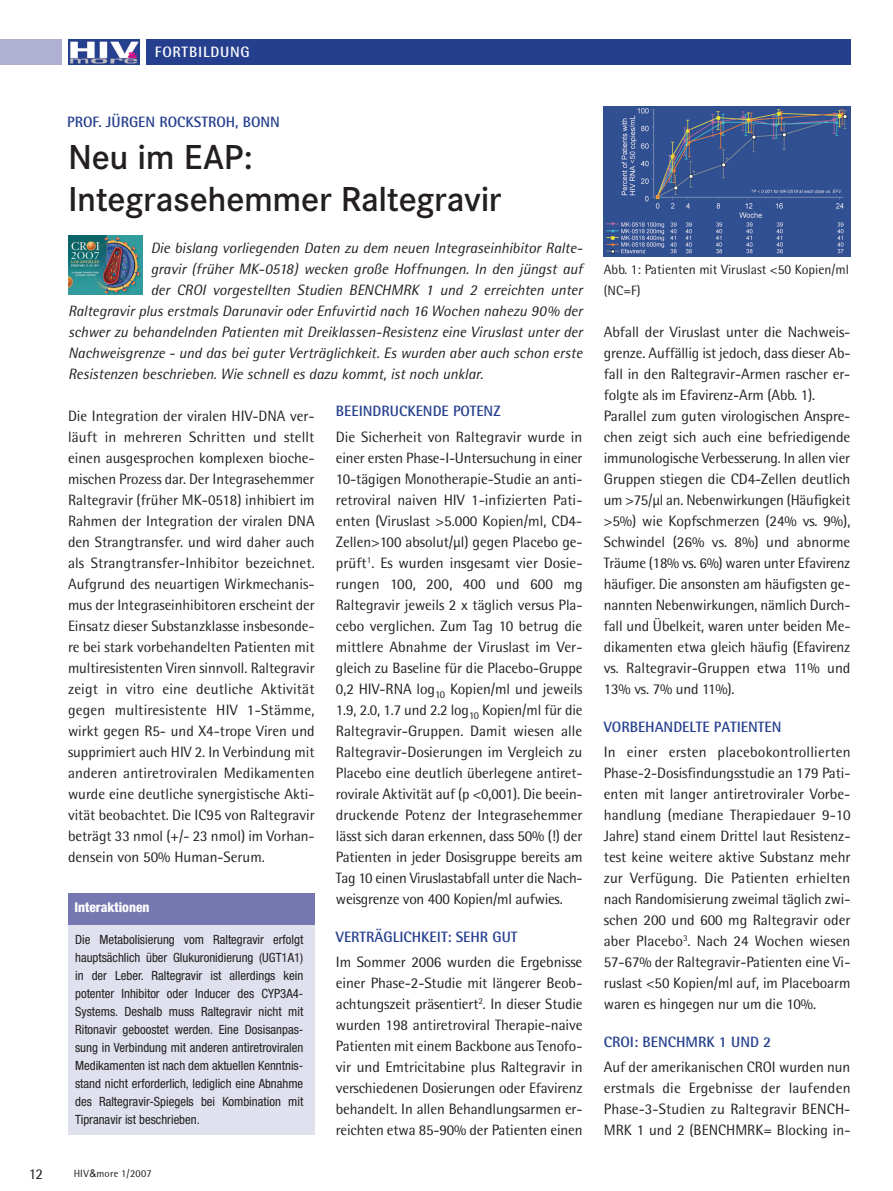
<style>
.page{position:relative;width:893px;height:1191px;background:#fff}
.page>*{position:absolute;margin:0;border:0;box-sizing:border-box;transform-origin:0 0}
.Überschrift{font:600 36px "Corporate S";letter-spacing:-.01em;color:#231f20}
.Fliesstext{font:15px/21px "Rotis Semi Sans";letter-spacing:-.005em;color:#231f20;text-align:justify}
.medizin_Anfang{font:italic 15px "Rotis Semi Sans";letter-spacing:-.005em;color:#231f20}
.Fliesstext-2{font:700 15px "Rotis Semi Sans";color:#253f8e}
.zwischen_Titel_med{font:700 15px "Rotis Semi Sans";color:#253f8e}
.Rubriken{font:700 15px "Rotis Semi Sans";letter-spacing:.05em;color:#fff}
.BU_s_schwarz{font:13.5px/21px "Rotis Semi Sans";color:#231f20}
.t1{font:800 condensed 13.5px "Helvetica Neue";color:#fff}
.t2{font:condensed 12.75px/18px "Helvetica Neue";color:#231f20;text-align:justify}
.t3{font:10.5px "Rotis Semi Sans";letter-spacing:.015em;color:#231f20}
.s1{font-family:"Arial"}
</style>
<div class="page">
<div style="left:146px;top:39px;width:704px;height:25px;background:#253f8e"></div>
<img style="left:69px;top:40px;width:70px;height:24px">
<div style="left:0;top:39px;width:62px;height:25px;background:#afb0d2"></div>
<img style="left:68px;top:236px;width:74px;height:58px">
<div style="left:68px;top:914px;width:247px;height:221px;background:#e0e1ee"></div>
<div style="left:68px;top:893px;width:247px;height:32px;background:#7477b0"></div>
<img style="left:604px;top:107px;width:246px;height:149px">
<p class="Fliesstext" style="left:29px;top:1163px;width:16px">12</p>
<p class="Rubriken" style="left:155px;top:43px;width:96px">FORTBILDUNG</p>
<p class="zwischen_Titel_med" style="left:67px;top:112px;width:214px">PROF. JÜRGEN ROCKSTROH, BONN</p>
<p class="Überschrift" style="left:68px;top:136px;width:186px">Neu im EAP:</p>
<p class="Überschrift" style="left:68px;top:178px;width:435px">Integrasehemmer Raltegravir</p>
<p class="medizin_Anfang" style="left:151px;top:239px;width:433px">Die bislang vorliegenden Daten zu dem neuen Integraseinhibitor Ralte-</p>
<p class="medizin_Anfang" style="left:151px;top:260px;width:433px">gravir (früher MK-0518) wecken große Hoffnungen. In den jüngst auf</p>
<p class="medizin_Anfang" style="left:151px;top:281px;width:433px">der CROI vorgestellten Studien BENCHMRK 1 und 2 erreichten unter</p>
<p class="medizin_Anfang" style="left:68px;top:302px;width:516px">Raltegravir plus erstmals Darunavir oder Enfuvirtid nach 16 Wochen nahezu 90% der</p>
<p class="medizin_Anfang" style="left:68px;top:323px;width:516px">schwer zu behandelnden Patienten mit Dreiklassen-Resistenz eine Viruslast unter der</p>
<p class="medizin_Anfang" style="left:68px;top:344px;width:516px">Nachweisgrenze - und das bei guter Verträglichkeit. Es wurden aber auch schon erste</p>
<p class="medizin_Anfang" style="left:68px;top:365px;width:417px">Resistenzen beschrieben. Wie schnell es dazu kommt, ist noch unklar.</p>
<p class="Fliesstext" style="left:68px;top:405px;width:248px">Die Integration der viralen HIV-DNA ver&shy;läuft in mehreren Schritten und stellt einen ausgesprochen komplexen bioche&shy;mischen Prozess dar. Der Integrasehemmer Raltegravir (früher MK-0518) inhibiert im Rahmen der Integration der viralen DNA den Strangtransfer. und wird daher auch als Strangtransfer-Inhibitor bezeichnet.<br>Aufgrund des neuartigen Wirkmechanis&shy;mus der Integraseinhibitoren erscheint der Einsatz dieser Substanzklasse insbesonde&shy;re bei stark vorbehandelten Patienten mit multiresistenten Viren sinnvoll. Raltegravir zeigt in vitro eine deutliche Aktivität gegen multiresistente HIV 1-Stämme, wirkt gegen R5- und X4-trope Viren und supprimiert auch HIV 2. In Verbindung mit anderen antiretroviralen Medikamenten wurde eine deutliche synergistische Akti&shy;vität beobachtet. Die IC95 von Raltegravir beträgt 33 nmol (+/- 23 nmol) im Vorhan&shy;densein von 50% Human-Serum.</p>
<p class="Fliesstext-2" style="left:336px;top:402px;width:166px">BEEINDRUCKENDE POTENZ</p>
<p class="Fliesstext" style="left:336px;top:426px;width:248px">Die Sicherheit von Raltegravir wurde in einer ersten Phase-I-Untersuchung in einer 10-tägigen Monotherapie-Studie an anti&shy;retroviral naiven HIV 1-infizierten Pati&shy;enten (Viruslast &gt;5.000 Kopien/ml, CD4- Zellen&gt;100 absolut/µl) gegen Placebo ge&shy;prüft<sup>1</sup>. Es wurden insgesamt vier Dosie&shy;rungen 100, 200, 400 und 600 mg Raltegravir jeweils 2 x täglich versus Pla&shy;cebo verglichen. Zum Tag 10 betrug die mittlere Abnahme der Viruslast im Ver&shy;gleich zu Baseline für die Placebo-Gruppe 0,2 HIV-RNA log<sub>10</sub> Kopien/ml und jeweils 1.9, 2.0, 1.7 und 2.2 log<sub>10</sub> Kopien/ml für die Raltegravir-Gruppen. Damit wiesen alle Raltegravir-Dosierungen im Vergleich zu Placebo eine deutlich überlegene antiret&shy;rovirale Aktivität auf (p &lt;0,001). Die beein&shy;druckende Potenz der Integrasehemmer lässt sich daran erkennen, dass 50% (!) der Patienten in jeder Dosisgruppe bereits am Tag 10 einen Viruslastabfall unter die Nach&shy;weisgrenze von 400 Kopien/ml aufwies.</p>
<p class="Fliesstext-2" style="left:336px;top:927px;width:183px">VERTRÄGLICHKEIT: SEHR GUT</p>
<p class="Fliesstext" style="left:336px;top:951px;width:248px">Im Sommer 2006 wurden die Ergebnisse einer Phase-2-Studie mit längerer Beob&shy;achtungszeit präsentiert<sup>2</sup>. In dieser Studie wurden 198 antiretroviral Therapie-naive Patienten mit einem Backbone aus Tenofo&shy;vir und Emtricitabine plus Raltegravir in verschiedenen Dosierungen oder Efavirenz behandelt. In allen Behandlungsarmen er&shy;reichten etwa 85-90% der Patienten einen</p>
<p class="t1" style="left:74px;top:899px;width:77px">Interaktionen</p>
<p class="t2" style="left:75px;top:930px;width:230px">Die Metabolisierung vom Raltegravir erfolgt hauptsächlich über Glukuronidierung (UGT1A1) in der Leber. Raltegravir ist allerdings kein potenter Inhibitor oder Inducer des CYP3A4- Systems. Deshalb muss Raltegravir nicht mit Ritonavir geboostet werden. Eine Dosisanpas&shy;sung in Verbindung mit anderen antiretroviralen Medikamenten ist nach dem aktuellen Kenntnis&shy;stand nicht erforderlich, lediglich eine Abnahme des Raltegravir-Spiegels bei Kombination mit Tipranavir ist beschrieben.</p>
<p class="t3" style="left:74px;top:1167px;width:80px">HIV<span class="s1">&amp;</span>more 1/2007</p>
<p class="BU_s_schwarz" style="left:604px;top:259px;width:247px">Abb. 1: Patienten mit Viruslast &lt;50 Kopien/ml (NC=F)</p>
<p class="Fliesstext" style="left:604px;top:321px;width:248px">Abfall der Viruslast unter die Nachweis&shy;grenze. Auffällig ist jedoch, dass dieser Ab&shy;fall in den Raltegravir-Armen rascher er&shy;folgte als im Efavirenz-Arm (Abb. 1).</p>
<p class="Fliesstext" style="left:604px;top:405px;width:248px">Parallel zum guten virologischen Anspre-</p>
<p class="Fliesstext" style="left:604px;top:426px;width:248px">chen zeigt sich auch eine befriedigende immunologische Verbesserung. In allen vier Gruppen stiegen die CD4-Zellen deutlich um &gt;75/µl an. Nebenwirkungen (Häufigkeit &gt;5%) wie Kopfschmerzen (24% vs. 9%), Schwindel (26% vs. 8%) und abnorme Träume (18% vs. 6%) waren unter Efavirenz häufiger. Die ansonsten am häufigsten ge&shy;nannten Nebenwirkungen, nämlich Durch&shy;fall und Übelkeit, waren unter beiden Me&shy;dikamenten etwa gleich häufig (Efavirenz vs. Raltegravir-Gruppen etwa 11% und 13% vs. 7% und 11%).</p>
<p class="Fliesstext-2" style="left:604px;top:717px;width:179px">VORBEHANDELTE PATIENTEN</p>
<p class="Fliesstext" style="left:604px;top:741px;width:248px">In einer ersten placebokontrollierten Phase-2-Dosisfindungsstudie an 179 Pati&shy;enten mit langer antiretroviraler Vorbe&shy;handlung (mediane Therapiedauer 9-10<br>Jahre) stand einem Drittel laut Resistenz&shy;test keine weitere aktive Substanz mehr zur Verfügung. Die Patienten erhielten nach Randomisierung zweimal täglich zwi&shy;schen 200 und 600 mg Raltegravir oder aber Placebo<sup>3</sup>. Nach 24 Wochen wiesen 57-67% der Raltegravir-Patienten eine Vi&shy;ruslast &lt;50 Kopien/ml auf, im Placeboarm waren es hingegen nur um die 10%.</p>
<p class="Fliesstext-2" style="left:604px;top:1032px;width:169px">CROI: BENCHMRK 1 UND 2</p>
<p class="Fliesstext" style="left:604px;top:1056px;width:248px">Auf der amerikanischen CROI wurden nun erstmals die Ergebnisse der laufenden Phase-3-Studien zu Raltegravir BENCH-MRK 1 und 2 (BENCHMRK= Blocking in-</p>
</div>
